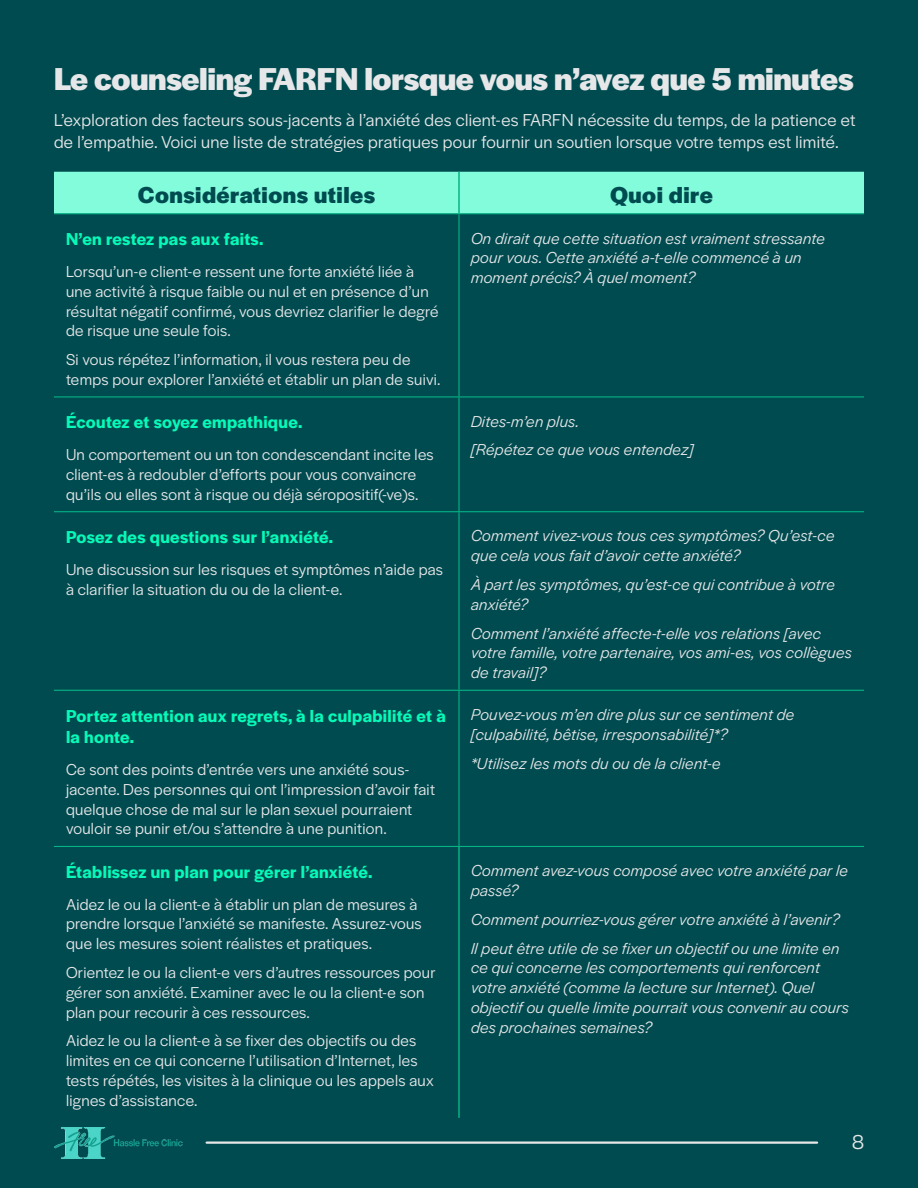
<style>
.page{position:relative;width:918px;height:1188px;background:#004b50}
.page>*{position:absolute;margin:0;border:0;box-sizing:border-box;transform-origin:0 0}
.t1{font:700 33px "Halyard Display";letter-spacing:-.01em;color:#e6e7e8}
.t2{font:700 24px "Halyard Display";letter-spacing:.02em;color:#004b50}
.t3{font:21px "Halyard Display";color:#e6e7e8}
.Body{font:18px/21.6px "Halyard Display";letter-spacing:.02em;color:#e6e7e8}
.Green_body{font:600 18px/21.6px "Halyard Display";letter-spacing:.02em;color:#07fab7}
.White_body_11{font:16.5px/19.8px "Halyard Display";letter-spacing:.02em;color:#e6e7e8}
.White_body_11-2{font:italic 16.5px/19.8px "Halyard Display";letter-spacing:.02em;color:#e6e7e8}
</style>
<div class="page">
<hr style="left:207px;top:1142px;width:610px;height:2px;background:#e6e7e8">
<img style="left:54px;top:1127px;width:129px;height:32px">
<div style="left:54px;top:172px;width:810px;height:41px;background:#83fcdb"></div>
<hr style="left:459px;top:396px;width:405px;height:1px;background:#07b285">
<hr style="left:54px;top:511px;width:405px;height:1px;background:#07b285">
<hr style="left:459px;top:511px;width:405px;height:1px;background:#07b285">
<hr style="left:54px;top:690px;width:405px;height:1px;background:#07b285">
<hr style="left:459px;top:690px;width:405px;height:1px;background:#07b285">
<hr style="left:54px;top:846px;width:405px;height:1px;background:#07b285">
<hr style="left:458px;top:172px;width:2px;height:41px;background:#07b285">
<hr style="left:458px;top:847px;width:2px;height:271px;background:#07b285">
<hr style="left:54px;top:213px;width:405px;height:1px;background:#07b285">
<hr style="left:54px;top:396px;width:405px;height:1px;background:#07b285">
<hr style="left:459px;top:213px;width:405px;height:1px;background:#07b285">
<hr style="left:458px;top:214px;width:2px;height:182px;background:#07b285">
<hr style="left:458px;top:397px;width:2px;height:114px;background:#07b285">
<hr style="left:458px;top:512px;width:2px;height:178px;background:#07b285">
<hr style="left:458px;top:691px;width:2px;height:155px;background:#07b285">
<hr style="left:459px;top:846px;width:405px;height:1px;background:#07b285">
<p class="t1" style="left:54px;top:55px;width:801px">Le counseling FARFN lorsque vous n’avez que 5 minutes</p>
<p class="Body" style="left:54px;top:108px;width:803px">L’exploration des facteurs sous-jacents à l’anxiété des client-es FARFN nécessite du temps, de la patience et de l’empathie. Voici une liste de stratégies pratiques pour fournir un soutien lorsque votre temps est limité.</p>
<p class="t2" style="left:138px;top:178px;width:239px">Considérations utiles</p>
<p class="t2" style="left:610px;top:178px;width:104px">Quoi dire</p>
<p class="Green_body" style="left:66px;top:227px;width:198px">N’en restez pas aux faits.</p>
<p class="White_body_11" style="left:66px;top:261px;width:374px">Lorsqu’un-e client-e ressent une forte anxiété liée à une activité à risque faible ou nul et en présence d’un résultat négatif confirmé, vous devriez clarifier le degré de risque une seule fois.</p>
<p class="White_body_11" style="left:66px;top:349px;width:376px">Si vous répétez l’information, il vous restera peu de temps pour explorer l’anxiété et établir un plan de suivi.</p>
<p class="White_body_11-2" style="left:471px;top:227px;width:355px">On dirait que cette situation est vraiment stressante pour vous. Cette anxiété a-t-elle commencé à un moment précis? À quel moment?</p>
<p class="Green_body" style="left:66px;top:411px;width:237px">Écoutez et soyez empathique.</p>
<p class="White_body_11" style="left:66px;top:444px;width:369px">Un comportement ou un ton condescendant incite les client-es à redoubler d’efforts pour vous convaincre qu’ils ou elles sont à risque ou déjà séropositif(-ve)s.</p>
<p class="Green_body" style="left:66px;top:525px;width:267px">Posez des questions sur l’anxiété.</p>
<p class="White_body_11" style="left:66px;top:559px;width:379px">Une discussion sur les risques et symptômes n’aide pas à clarifier la situation du ou de la client-e.</p>
<p class="Green_body" style="left:66px;top:704px;width:381px">Portez attention aux regrets, à la culpabilité et à la honte.</p>
<p class="White_body_11" style="left:66px;top:759px;width:371px">Ce sont des points d’entrée vers une anxiété sous&shy;jacente. Des personnes qui ont l’impression d’avoir fait quelque chose de mal sur le plan sexuel pourraient vouloir se punir et/ou s’attendre à une punition.</p>
<p class="Green_body" style="left:66px;top:860px;width:307px">Établissez un plan pour gérer l’anxiété.</p>
<p class="White_body_11" style="left:66px;top:893px;width:357px">Aidez le ou la client-e à établir un plan de mesures à prendre lorsque l’anxiété se manifeste. Assurez-vous que les mesures soient réalistes et pratiques.</p>
<p class="White_body_11" style="left:66px;top:962px;width:371px">Orientez le ou la client-e vers d’autres ressources pour gérer son anxiété. Examiner avec le ou la client-e son plan pour recourir à ces ressources.</p>
<p class="White_body_11" style="left:66px;top:1030px;width:369px">Aidez le ou la client-e à se fixer des objectifs ou des limites en ce qui concerne l’utilisation d’Internet, les tests répétés, les visites à la clinique ou les appels aux lignes d’assistance.</p>
<p class="White_body_11-2" style="left:471px;top:410px;width:110px">Dites-m’en plus.</p>
<p class="White_body_11-2" style="left:471px;top:439px;width:224px">[Répétez ce que vous entendez]</p>
<p class="White_body_11-2" style="left:471px;top:525px;width:365px">Comment vivez-vous tous ces symptômes? Qu’est-ce que cela vous fait d’avoir cette anxiété?</p>
<p class="White_body_11-2" style="left:471px;top:574px;width:365px">À part les symptômes, qu’est-ce qui contribue à votre anxiété?</p>
<p class="White_body_11-2" style="left:471px;top:622px;width:383px">Comment l’anxiété affecte-t-elle vos relations [avec votre famille, votre partenaire, vos ami-es, vos collègues de travail]?</p>
<p class="White_body_11-2" style="left:471px;top:704px;width:325px">Pouvez-vous m’en dire plus sur ce sentiment de [culpabilité, bêtise, irresponsabilité]*?</p>
<p class="White_body_11-2" style="left:471px;top:752px;width:251px">*Utilisez les mots du ou de la client-e</p>
<p class="White_body_11-2" style="left:471px;top:860px;width:378px">Comment avez-vous composé avec votre anxiété par le passé?</p>
<p class="White_body_11-2" style="left:471px;top:909px;width:370px">Comment pourriez-vous gérer votre anxiété à l’avenir?</p>
<p class="White_body_11-2" style="left:471px;top:937px;width:379px">Il peut être utile de se fixer un objectif ou une limite en ce qui concerne les comportements qui renforcent votre anxiété (comme la lecture sur Internet). Quel objectif ou quelle limite pourrait vous convenir au cours des prochaines semaines?</p>
<p class="t3" style="left:852px;top:1127px;width:13px">8</p>
</div>
